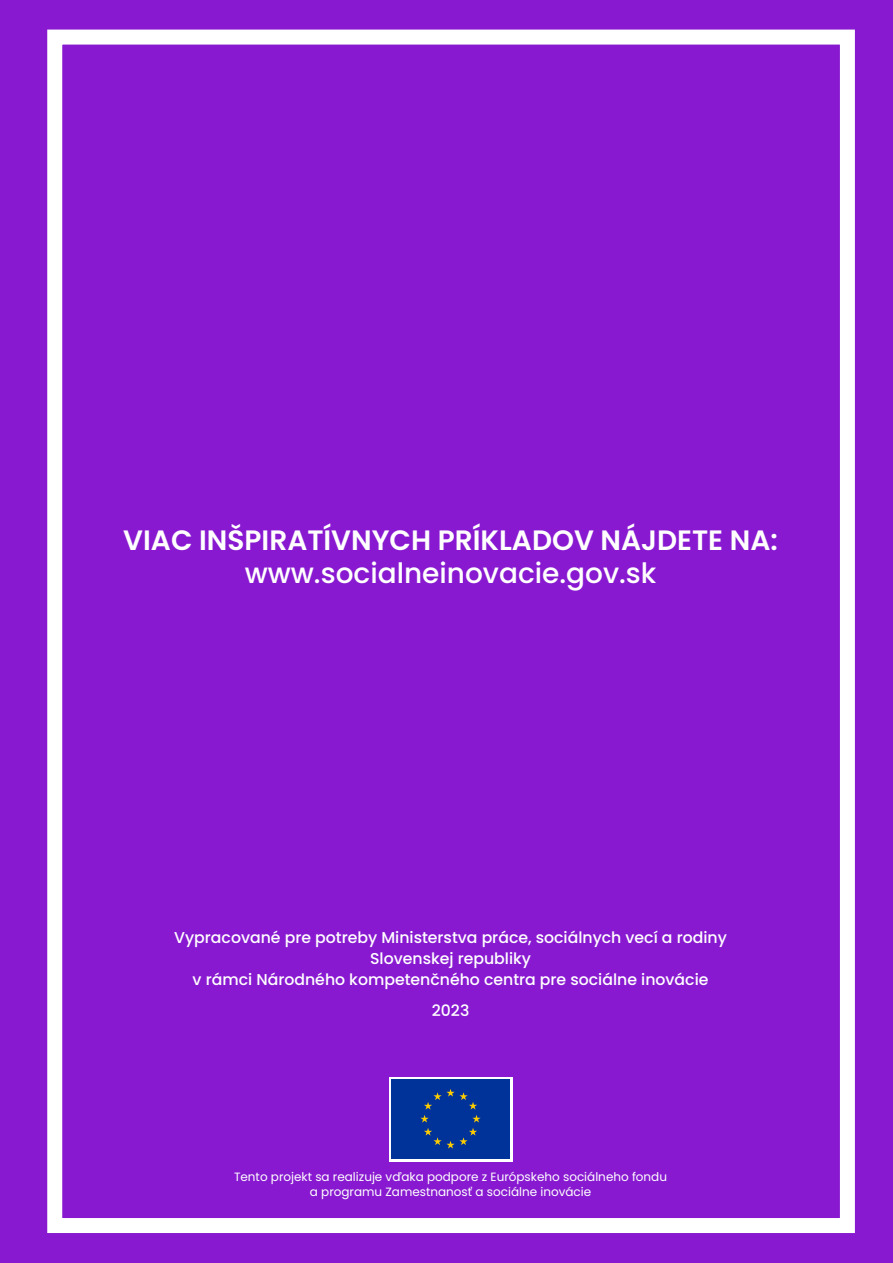
<style>
.page{position:relative;width:893px;height:1263px;background:#8819d0}
.page>*{position:absolute;margin:0;border:0;box-sizing:border-box;transform-origin:0 0}
.t1{font:600 28.05px "Poppins";color:#fff}
.t2{font:500 28.05px "Poppins";color:#fff}
.t3{font:500 15.75px/21px "Poppins";color:#fff;text-align:center}
.t4{font:12px/15px "Poppins";color:#fff;text-align:center}
</style>
<div class="page">
<div style="left:389px;top:1077px;width:123px;height:84px;background:linear-gradient(to right,#fff,#fff)"></div>
<div style="left:391px;top:1079px;width:119px;height:79px;background:#039"></div>
<svg style="left:420px;top:1115px;width:9px;height:7px"></svg>
<svg style="left:424px;top:1128px;width:53px;height:20px"></svg>
<svg style="left:472px;top:1115px;width:9px;height:7px"></svg>
<svg style="left:424px;top:1089px;width:53px;height:20px"></svg>
<div style="left:47px;top:30px;width:808px;height:1203px;border:15px solid #fff"></div>
<h1 class="t1" style="left:123px;top:524px;width:656px">VIAC INŠPIRATÍVNYCH PRÍKLADOV NÁJDETE NA:</h1>
<h1 class="t2" style="left:245px;top:557px;width:413px">www.socialneinovacie.gov.sk</h1>
<p class="t3" style="left:174px;top:926px;width:554px">Vypracované pre potreby Ministerstva práce, sociálnych vecí a rodiny<br>Slovenskej republiky<br>v rámci Národného kompetenčného centra pre sociálne inovácie</p>
<p class="t3" style="left:432px;top:1000px;width:39px">2023</p>
<p class="t4" style="left:234px;top:1169px;width:435px">Tento projekt sa realizuje vďaka podpore z Európskeho sociálneho fondu a programu Zamestnanosť a sociálne inovácie</p>
</div>
